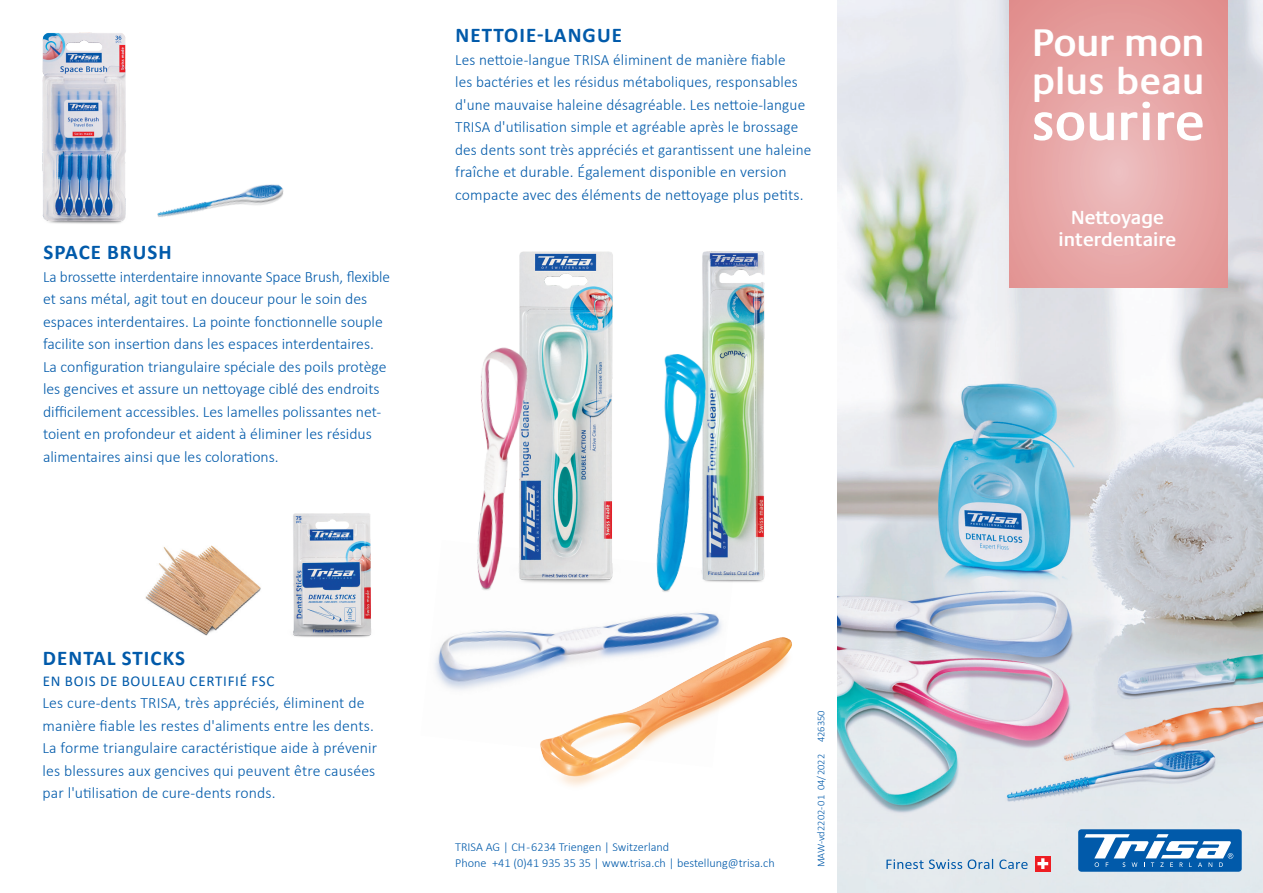
<style>
.page{position:relative;width:1263px;height:893px;background:#fff}
.page>*{position:absolute;margin:0;border:0;box-sizing:border-box;transform-origin:0 0}
.t1{font:600 53.4px "Praxis LT Pro";color:#fff}
.t2{font:600 39.15px "Praxis LT Pro";letter-spacing:-.01em;color:#fff}
.t3{font:600 37.8px "Praxis LT Pro";letter-spacing:.01em;color:#fff}
.t4{font:700 21px "Calibri";letter-spacing:.05em;color:#015aaa}
.t5{font:600 19.35px/22px "Praxis LT Pro";color:#fff;text-align:center}
.t6{font:300 15.75px/22.5px "Calibri";color:#015aaa}
.t7{font:15px "Calibri";letter-spacing:.05em;color:#015aaa}
.t8{font:300 12.3px/16.8px "Calibri";color:#015aaa}
.t9{font:300 10.5px "Calibri";color:#015aaa}
</style>
<div class="page">
<img style="left:434px;top:612px;width:283px;height:78px">
<img style="left:519px;top:251px;width:94px;height:332px">
<img style="left:525px;top:616px;width:267px;height:171px">
<img style="left:477px;top:334px;width:62px;height:256px">
<img style="left:702px;top:251px;width:63px;height:331px">
<img style="left:656px;top:341px;width:82px;height:251px">
<img style="left:838px;top:0;width:425px;height:893px">
<img style="left:293px;top:513px;width:79px;height:125px">
<img style="left:145px;top:545px;width:116px;height:91px">
<img style="left:42px;top:32px;width:84px;height:192px">
<img style="left:157px;top:184px;width:127px;height:33px">
<svg style="left:1009px;top:0;width:218px;height:287px;background:#e6a3a3"></svg>
<div style="left:1035px;top:856px;width:16px;height:16px;background:#ee1d23"></div>
<svg style="left:1037px;top:858px;width:11px;height:11px"></svg>
<svg style="left:886px;top:859px;width:76px;height:10px"></svg>
<svg style="left:968px;top:859px;width:25px;height:10px"></svg>
<svg style="left:999px;top:859px;width:28px;height:10px"></svg>
<div style="left:1078px;top:829px;width:164px;height:43px;background:#015aaa;border-radius:3px"></div>
<svg style="left:1084px;top:834px;width:149px;height:33px"></svg>
<h3 class="t4" style="left:43px;top:237px;width:130px">SPACE BRUSH</h3>
<p class="t6" style="left:43px;top:265px;width:348px">La brossette interdentaire innovante Space Brush, flexible et sans métal, agit tout en douceur pour le soin des espaces interdentaires. La pointe fonctionnelle souple facilite son insertion dans les espaces interdentaires.<br>La configuration triangulaire spéciale des poils protège les gencives et assure un nettoyage ciblé des endroits difficilement accessibles. Les lamelles polissantes net&shy;toient en profondeur et aident à éliminer les résidus alimentaires ainsi que les colorations.</p>
<h3 class="t4" style="left:456px;top:20px;width:168px">NETTOIE-LANGUE</h3>
<p class="t6" style="left:455px;top:48px;width:358px">Les nettoie-langue TRISA éliminent de manière fiable<br>les bactéries et les résidus métaboliques, responsables d'une mauvaise haleine désagréable. Les nettoie-langue TRISA d'utilisation simple et agréable après le brossage des dents sont très appréciés et garantissent une haleine fraîche et durable. Également disponible en version compacte avec des éléments de nettoyage plus petits.</p>
<h3 class="t4" style="left:43px;top:643px;width:144px">DENTAL STICKS</h3>
<p class="t7" style="left:43px;top:670px;width:233px">EN BOIS DE BOULEAU CERTIFIÉ FSC</p>
<p class="t6" style="left:43px;top:691px;width:336px">Les cure-dents TRISA, très appréciés, éliminent de manière fiable les restes d'aliments entre les dents.<br>La forme triangulaire caractéristique aide à prévenir les blessures aux gencives qui peuvent être causées par l'utilisation de cure-dents ronds.</p>
<p class="t8" style="left:455px;top:838px;width:321px">TRISA AG | CH - 6234 Triengen | Switzerland<br>Phone +41 (0)41 935 35 35 | www.trisa.ch | bestellung@trisa.ch</p>
<p class="t9" style="left:814px;top:867px;width:159px;rotate:-90deg">MAW-vd2202-01 04/2022 426350</p>
<h2 class="t2" style="left:1032px;top:19px;width:174px">Pour mon</h2>
<h3 class="t3" style="left:1032px;top:59px;width:174px">plus beau</h3>
<h1 class="t1" style="left:1032px;top:90px;width:174px">sourire</h1>
<p class="t5" style="left:1059px;top:206px;width:119px">Nettoyage interdentaire</p>
</div>
